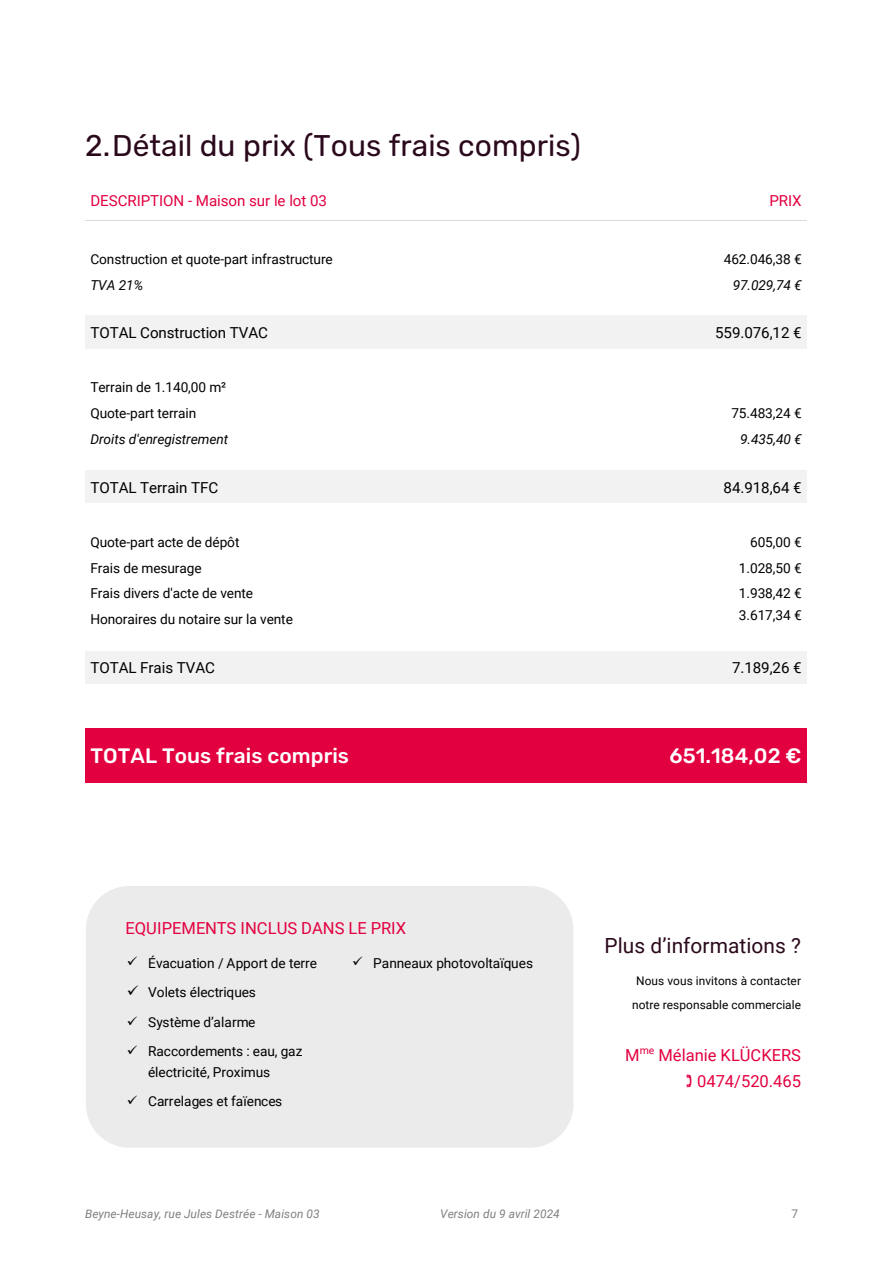
<style>
.page{position:relative;width:894px;height:1263px;background:#fff}
.page>*{position:absolute;margin:0;border:0;box-sizing:border-box;transform-origin:0 0}
.t1{font:29.85px "Rubik";color:#2b091c}
.t2{font:500 20.85px "Rubik";letter-spacing:.005em;color:#fff}
.t3{font:20.85px "Roboto";letter-spacing:.005em;color:#2b091c}
.t4{font:16.5px/25.2px "Roboto";color:#e30040;text-align:right}
.t5{font:15.15px "Roboto";letter-spacing:-.005em;color:#000}
.t6{font:15.15px "Roboto";letter-spacing:-.005em;color:#e30040}
.t7{font:13.65px/25.5px "Roboto";letter-spacing:-.005em;color:#000}
.t8{font:italic 13.65px "Roboto";letter-spacing:-.005em;color:#000}
.t9{font:italic 11.85px "Roboto";letter-spacing:.005em;color:#7f7f7f}
.t10{font:11.85px/23.7px "Roboto";letter-spacing:.005em;color:#000;text-align:center}
.t11{font:11.85px "Roboto";color:#7f7f7f}
.t12{font:10.5px "Roboto";color:#e30040}
</style>
<div class="page">
<hr style="left:85px;top:220px;width:454px;height:1px;background:#d9d9d9">
<hr style="left:540px;top:220px;width:266px;height:1px;background:#d9d9d9">
<div style="left:85px;top:316px;width:454px;height:33px;background:#f2f2f2"></div>
<div style="left:539px;top:316px;width:267px;height:33px;background:#f2f2f2"></div>
<div style="left:85px;top:471px;width:454px;height:32px;background:#f2f2f2"></div>
<div style="left:539px;top:471px;width:267px;height:32px;background:#f2f2f2"></div>
<div style="left:85px;top:651px;width:454px;height:33px;background:#f2f2f2"></div>
<div style="left:539px;top:651px;width:267px;height:33px;background:#f2f2f2"></div>
<div style="left:85px;top:729px;width:454px;height:54px;background:#e30040"></div>
<div style="left:539px;top:729px;width:267px;height:54px;background:#e30040"></div>
<div style="left:86px;top:886px;width:487px;height:262px;background:#ebebeb;border-radius:44px"></div>
<h1 class="t1" style="left:85px;top:132px;width:497px">2.Détail du prix (Tous frais compris)</h1>
<p class="t6" style="left:90px;top:195px;width:238px">DESCRIPTION - Maison sur le lot 03</p>
<p class="t6" style="left:769px;top:195px;width:34px">PRIX</p>
<p class="t7" style="left:90px;top:248px;width:244px">Construction et quote-part infrastructure</p>
<p class="t7" style="left:723px;top:248px;width:79px">462.046,38 €</p>
<p class="t8" style="left:90px;top:280px;width:54px">TVA 21%</p>
<p class="t8" style="left:732px;top:280px;width:70px">97.029,74 €</p>
<p class="t5" style="left:90px;top:327px;width:179px">TOTAL Construction TVAC</p>
<p class="t5" style="left:714px;top:327px;width:88px">559.076,12 €</p>
<p class="t7" style="left:90px;top:376px;width:137px">Terrain de 1.140,00 m²<br>Quote-part terrain</p>
<p class="t7" style="left:731px;top:401px;width:72px">75.483,24 €</p>
<p class="t8" style="left:90px;top:433px;width:139px">Droits d'enregistrement</p>
<p class="t8" style="left:739px;top:433px;width:63px">9.435,40 €</p>
<p class="t5" style="left:90px;top:481px;width:129px">TOTAL Terrain TFC</p>
<p class="t5" style="left:723px;top:481px;width:80px">84.918,64 €</p>
<p class="t7" style="left:90px;top:530px;width:150px">Quote-part acte de dépôt</p>
<p class="t7" style="left:749px;top:530px;width:53px">605,00 €</p>
<p class="t7" style="left:90px;top:556px;width:113px">Frais de mesurage</p>
<p class="t7" style="left:738px;top:556px;width:64px">1.028,50 €</p>
<p class="t7" style="left:90px;top:582px;width:164px">Frais divers d'acte de vente</p>
<p class="t7" style="left:738px;top:582px;width:64px">1.938,42 €</p>
<p class="t7" style="left:90px;top:607px;width:204px">Honoraires du notaire sur la vente</p>
<p class="t7" style="left:738px;top:603px;width:64px">3.617,34 €</p>
<p class="t5" style="left:90px;top:662px;width:126px">TOTAL Frais TVAC</p>
<p class="t5" style="left:731px;top:662px;width:71px">7.189,26 €</p>
<h2 class="t2" style="left:90px;top:747px;width:260px">TOTAL Tous frais compris</h2>
<h2 class="t2" style="left:669px;top:747px;width:133px">651.184,02 €</h2>
<p class="t4" style="left:125px;top:916px;width:282px">EQUIPEMENTS INCLUS DANS LE PRIX</p>
<p class="t7" style="left:127px;top:951px;width:192px">✓ Évacuation / Apport de terre</p>
<p class="t7" style="left:127px;top:981px;width:131px">✓ Volets électriques</p>
<p class="t7" style="left:127px;top:1010px;width:130px">✓ Système d’alarme</p>
<p class="t7" style="left:148px;top:1042px;width:156px;line-height:20.1px;text-indent:-21px">✓ Raccordements : eau, gaz électricité, Proximus</p>
<p class="t7" style="left:127px;top:1090px;width:157px">✓ Carrelages et faïences</p>
<p class="t7" style="left:352px;top:951px;width:182px">✓ Panneaux photovoltaïques</p>
<h2 class="t3" style="left:604px;top:934px;width:198px">Plus d’informations ?</h2>
<p class="t10" style="left:631px;top:970px;width:170px">Nous vous invitons à contacter notre responsable commerciale</p>
<p class="t4" style="left:625px;top:1043px;width:16px">M</p>
<p class="t12" style="left:639px;top:1044px;width:16px">me</p>
<p class="t4" style="left:658px;top:1043px;width:144px">Mélanie KLÜCKERS<br>0474/520.465</p>
<p class="t9" style="left:85px;top:1209px;width:236px">Beyne-Heusay, rue Jules Destrée - Maison 03</p>
<p class="t9" style="left:440px;top:1209px;width:121px">Version du 9 avril 2024</p>
<p class="t11" style="left:791px;top:1209px;width:8px">7</p>
</div>
